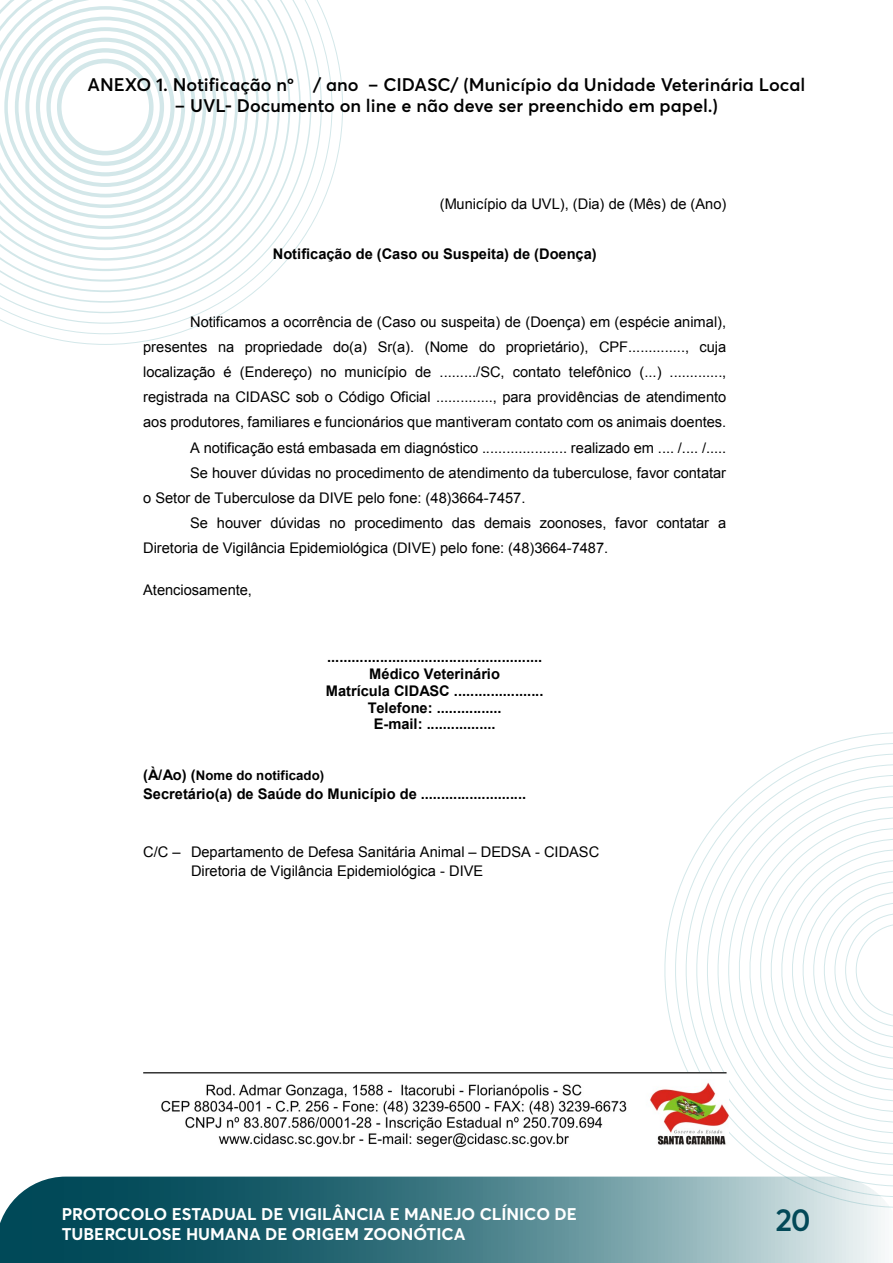
<style>
.page{position:relative;width:893px;height:1263px;background:#fff}
.page>*{position:absolute;margin:0;border:0;box-sizing:border-box;transform-origin:0 0}
.t1{font:600 31.5px "Averta";color:#034958}
.título_figura{font:600 18px "Averta";color:#000}
.t2{font:700 16.8px/20.1px "Averta";color:#fff}
.t3{font:14.7px/19.2px "Arial";color:#000}
.t4{font:700 14.7px/16.8px "Arial";color:#000;text-align:center}
.t5{font:700 13.2px "Arial";letter-spacing:.005em;color:#000}
.s1{font-size:14.7px}
</style>
<div class="page">
<svg style="left:675px;top:744px;width:218px;height:327px"></svg>
<svg style="left:687px;top:756px;width:206px;height:420px"></svg>
<svg style="left:699px;top:768px;width:194px;height:405px"></svg>
<svg style="left:710px;top:779px;width:183px;height:383px"></svg>
<svg style="left:722px;top:791px;width:171px;height:359px"></svg>
<svg style="left:734px;top:803px;width:159px;height:335px"></svg>
<svg style="left:745px;top:814px;width:148px;height:313px"></svg>
<svg style="left:757px;top:826px;width:136px;height:289px"></svg>
<svg style="left:0;top:0;width:322px;height:324px"></svg>
<svg style="left:0;top:0;width:311px;height:313px"></svg>
<svg style="left:0;top:0;width:301px;height:303px"></svg>
<svg style="left:0;top:0;width:290px;height:292px"></svg>
<svg style="left:0;top:0;width:280px;height:282px"></svg>
<svg style="left:0;top:0;width:269px;height:271px"></svg>
<svg style="left:0;top:0;width:259px;height:261px"></svg>
<svg style="left:0;top:0;width:248px;height:250px"></svg>
<svg style="left:0;top:0;width:238px;height:240px"></svg>
<svg style="left:0;top:0;width:227px;height:229px"></svg>
<svg style="left:0;top:0;width:217px;height:218px"></svg>
<div style="left:15px;top:17px;width:181px;height:180px;border:4px solid #1f8691;border-radius:50%"></div>
<div style="left:25px;top:27px;width:160px;height:160px;border:4px solid #1f8691;border-radius:50%"></div>
<div style="left:36px;top:38px;width:139px;height:138px;border:4px solid #1f8691;border-radius:50%"></div>
<div style="left:46px;top:48px;width:118px;height:118px;border:4px solid #1f8691;border-radius:50%"></div>
<div style="left:57px;top:59px;width:97px;height:96px;border:5px solid #1f8691;border-radius:50%"></div>
<svg style="left:0;top:1176px;width:893px;height:87px;background:#568992"></svg>
<img style="left:143px;top:124px;width:200px;height:72px">
<img style="left:143px;top:1072px;width:585px;height:74px">
<p class="título_figura" style="left:88px;top:73px;width:719px">ANEXO 1. Notificação nº / ano – CIDASC/ (Município da Unidade Veterinária Local</p>
<p class="título_figura" style="left:175px;top:95px;width:545px">– UVL- Documento on line e não deve ser preenchido em papel.)</p>
<p class="t3" style="left:440px;top:194px;width:288px">(Município da UVL), (Dia) de (Mês) de (Ano)</p>
<p class="t4" style="left:273px;top:246px;width:325px">Notificação de (Caso ou Suspeita) de (Doença)</p>
<p class="t3" style="left:190px;top:312px;width:537px">Notificamos a ocorrência de (Caso ou suspeita) de (Doença) em (espécie animal),</p>
<p class="t3" style="left:143px;top:337px;width:585px">presentes na propriedade do(a) Sr(a). (Nome do proprietário), CPF.............., cuja</p>
<p class="t3" style="left:143px;top:362px;width:585px">localização é (Endereço) no município de ........./SC, contato telefônico (...) .............,</p>
<p class="t3" style="left:143px;top:388px;width:585px">registrada na CIDASC sob o Código Oficial .............., para providências de atendimento</p>
<p class="t3" style="left:143px;top:413px;width:584px">aos produtores, familiares e funcionários que mantiveram contato com os animais doentes.</p>
<p class="t3" style="left:190px;top:438px;width:538px">A notificação está embasada em diagnóstico ..................... realizado em .... /.... /.....</p>
<p class="t3" style="left:190px;top:463px;width:537px">Se houver dúvidas no procedimento de atendimento da tuberculose, favor contatar</p>
<p class="t3" style="left:143px;top:488px;width:384px">o Setor de Tuberculose da DIVE pelo fone: (48)3664-7457.</p>
<p class="t3" style="left:190px;top:513px;width:538px">Se houver dúvidas no procedimento das demais zoonoses, favor contatar a</p>
<p class="t3" style="left:143px;top:539px;width:467px">Diretoria de Vigilância Epidemiológica (DIVE) pelo fone: (48)3664-7487.</p>
<p class="t3" style="left:143px;top:581px;width:110px">Atenciosamente,</p>
<p class="t4" style="left:326px;top:649px;width:219px">.....................................................<br>Médico Veterinário<br>Matrícula CIDASC ......................<br>Telefone: ................<br>E-mail: .................</p>
<p class="t5" style="left:143px;top:766px;width:183px"><span class="s1">(À/Ao) (</span>Nome do notificado)</p>
<p class="t4" style="left:143px;top:786px;width:384px">Secretário(a) de Saúde do Município de ..........................</p>
<p class="t3" style="left:191px;top:842px;width:410px;text-indent:-48px">C/C – Departamento de Defesa Sanitária Animal – DEDSA - CIDASC<br>Diretoria de Vigilância Epidemiológica - DIVE</p>
<p class="t2" style="left:62px;top:1203px;width:517px">PROTOCOLO ESTADUAL DE VIGILÂNCIA E MANEJO CLÍNICO DE<br>TUBERCULOSE HUMANA DE ORIGEM ZOONÓTICA</p>
<h1 class="t1" style="left:775px;top:1200px;width:37px">20</h1>
</div>
